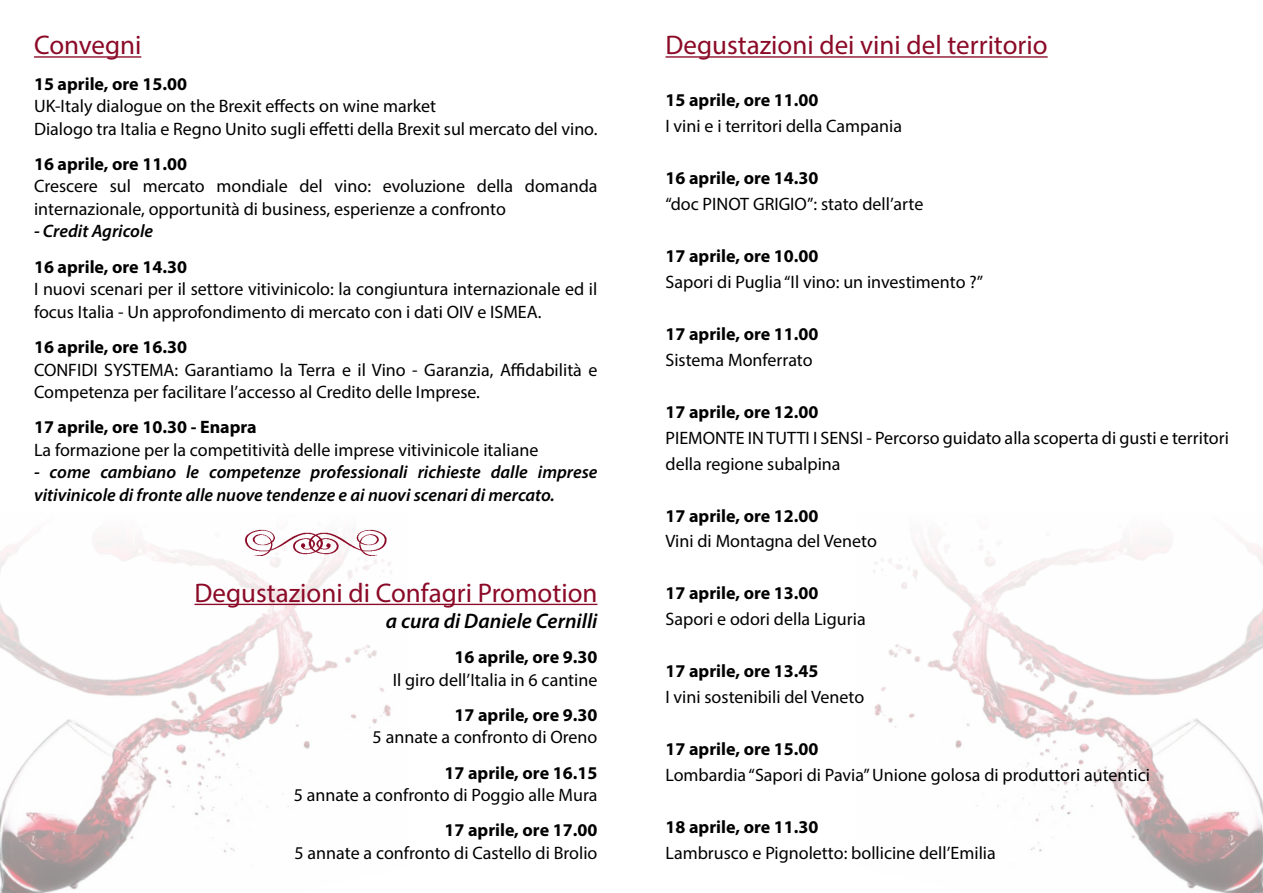
<style>
.page{position:relative;width:1263px;height:893px;background:#fff}
.page>*{position:absolute;margin:0;border:0;box-sizing:border-box;transform-origin:0 0}
.t1{font:27px "Myriad Pro";color:#8b0a27}
.t2{font:italic 600 21px "Myriad Pro";color:#000}
.t3{font:18px/22.5px "Myriad Pro";color:#000}
.t4{font:700 18px "Myriad Pro";color:#000}
.t5{font:italic 600 18px/22.5px "Myriad Pro";color:#000}
</style>
<div class="page">
<img style="left:874px;top:542px;width:389px;height:351px">
<img style="left:0;top:542px;width:407px;height:351px">
<hr style="left:34px;top:56px;width:107px;height:2px;background:#8b0a27">
<hr style="left:194px;top:604px;width:403px;height:1px;background:#8b0a27">
<hr style="left:665px;top:56px;width:383px;height:2px;background:#8b0a27">
<img style="left:236px;top:529px;width:159px;height:35px">
<h1 class="t1" style="left:34px;top:29px;width:109px">Convegni</h1>
<p class="t4" style="left:34px;top:72px;width:154px">15 aprile, ore 15.00</p>
<p class="t3" style="left:34px;top:94px;width:565px">UK-Italy dialogue on the Brexit effects on wine market<br>Dialogo tra Italia e Regno Unito sugli effetti della Brexit sul mercato del vino.</p>
<p class="t4" style="left:34px;top:152px;width:154px">16 aprile, ore 11.00</p>
<p class="t3" style="left:34px;top:175px;width:565px">Crescere sul mercato mondiale del vino: evoluzione della domanda internazionale, opportunità di business, esperienze a confronto</p>
<p class="t5" style="left:34px;top:220px;width:121px">- Credit Agricole</p>
<p class="t4" style="left:34px;top:255px;width:154px">16 aprile, ore 14.30</p>
<p class="t3" style="left:34px;top:278px;width:565px">I nuovi scenari per il settore vitivinicolo: la congiuntura internazionale ed il focus Italia - Un approfondimento di mercato con i dati OIV e ISMEA.</p>
<p class="t4" style="left:34px;top:335px;width:154px">16 aprile, ore 16.30</p>
<p class="t3" style="left:34px;top:358px;width:565px">CONFIDI SYSTEMA: Garantiamo la Terra e il Vino - Garanzia, Affidabilità e<br>Competenza per facilitare l’accesso al Credito delle Imprese.</p>
<p class="t4" style="left:34px;top:415px;width:224px">17 aprile, ore 10.30 - Enapra</p>
<p class="t3" style="left:34px;top:438px;width:506px">La formazione per la competitività delle imprese vitivinicole italiane</p>
<p class="t5" style="left:34px;top:461px;width:565px">- come cambiano le competenze professionali richieste dalle imprese vitivinicole di fronte alle nuove tendenze e ai nuovi scenari di mercato.</p>
<h1 class="t1" style="left:194px;top:576px;width:404px">Degustazioni di Confagri Promotion</h1>
<p class="t2" style="left:386px;top:607px;width:213px">a cura di Daniele Cernilli</p>
<p class="t4" style="left:454px;top:645px;width:145px">16 aprile, ore 9.30</p>
<p class="t3" style="left:393px;top:668px;width:206px">Il giro dell’Italia in 6 cantine</p>
<p class="t4" style="left:454px;top:703px;width:145px">17 aprile, ore 9.30</p>
<p class="t3" style="left:373px;top:726px;width:226px">5 annate a confronto di Oreno</p>
<p class="t4" style="left:444px;top:761px;width:154px">17 aprile, ore 16.15</p>
<p class="t3" style="left:294px;top:784px;width:305px">5 annate a confronto di Poggio alle Mura</p>
<p class="t4" style="left:444px;top:819px;width:154px">17 aprile, ore 17.00</p>
<p class="t3" style="left:295px;top:841px;width:304px">5 annate a confronto di Castello di Brolio</p>
<h1 class="t1" style="left:665px;top:29px;width:384px">Degustazioni dei vini del territorio</h1>
<p class="t4" style="left:665px;top:88px;width:154px">15 aprile, ore 11.00</p>
<p class="t3" style="left:665px;top:115px;width:238px">I vini e i territori della Campania</p>
<p class="t4" style="left:665px;top:166px;width:154px">16 aprile, ore 14.30</p>
<p class="t3" style="left:665px;top:192px;width:259px">“doc PINOT GRIGIO”: stato dell’arte</p>
<p class="t4" style="left:665px;top:244px;width:154px">17 aprile, ore 10.00</p>
<p class="t3" style="left:665px;top:270px;width:319px">Sapori di Puglia “Il vino: un investimento ?”</p>
<p class="t4" style="left:665px;top:322px;width:154px">17 aprile, ore 11.00</p>
<p class="t3" style="left:665px;top:348px;width:149px">Sistema Monferrato</p>
<p class="t4" style="left:665px;top:400px;width:154px">17 aprile, ore 12.00</p>
<p class="t3" style="left:665px;top:424px;width:565px;line-height:26px">PIEMONTE IN TUTTI I SENSI - Percorso guidato alla scoperta di gusti e territori della regione subalpina</p>
<p class="t4" style="left:665px;top:504px;width:154px">17 aprile, ore 12.00</p>
<p class="t3" style="left:665px;top:530px;width:213px">Vini di Montagna del Veneto</p>
<p class="t4" style="left:665px;top:582px;width:154px">17 aprile, ore 13.00</p>
<p class="t3" style="left:665px;top:608px;width:202px">Sapori e odori della Liguria</p>
<p class="t4" style="left:665px;top:659px;width:154px">17 aprile, ore 13.45</p>
<p class="t3" style="left:665px;top:686px;width:200px">I vini sostenibili del Veneto</p>
<p class="t4" style="left:665px;top:737px;width:154px">17 aprile, ore 15.00</p>
<p class="t3" style="left:665px;top:763px;width:486px">Lombardia “Sapori di Pavia” Unione golosa di produttori autentici</p>
<p class="t4" style="left:665px;top:815px;width:154px">18 aprile, ore 11.30</p>
<p class="t3" style="left:665px;top:841px;width:332px">Lambrusco e Pignoletto: bollicine dell’Emilia</p>
</div>
